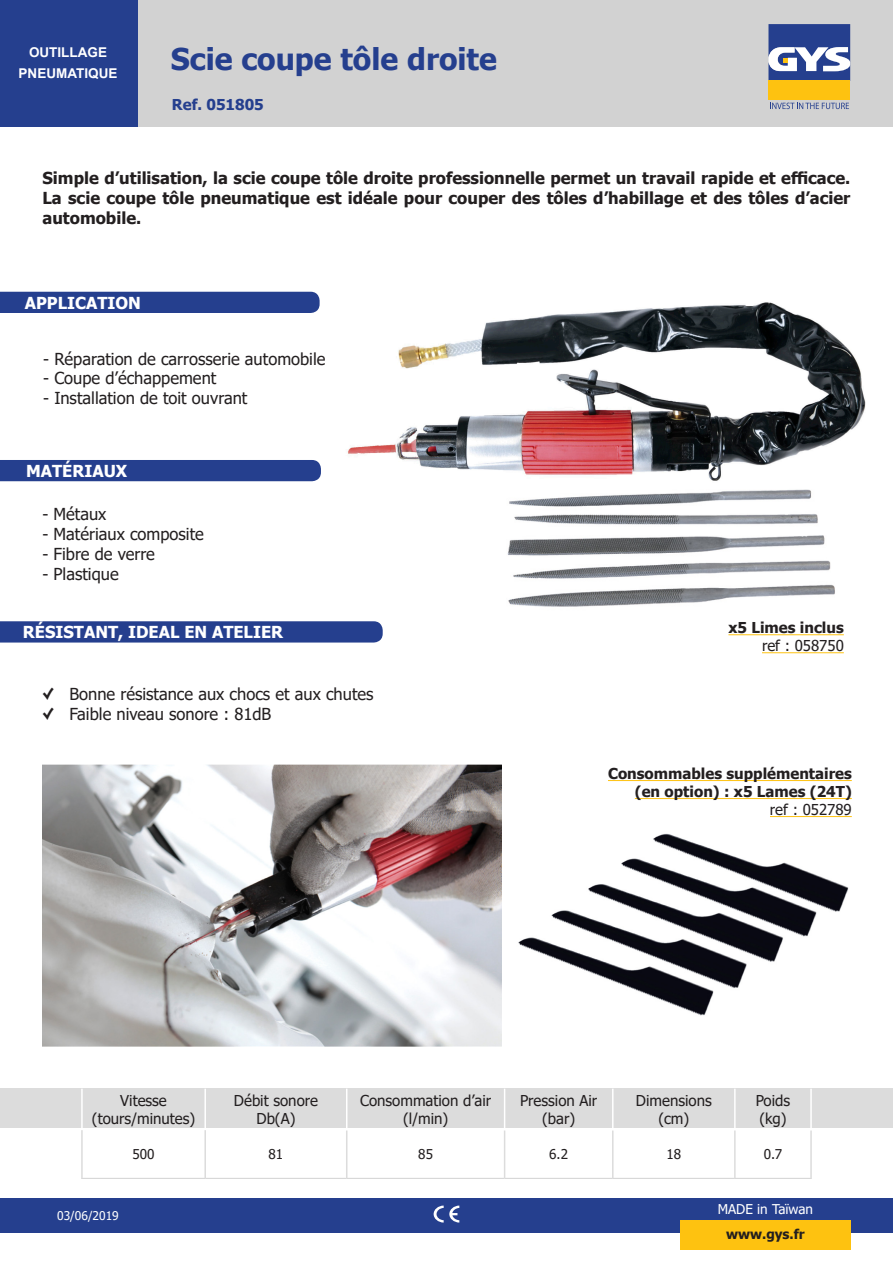
<style>
.page{position:relative;width:893px;height:1263px;background:#fff}
.page>*{position:absolute;margin:0;border:0;box-sizing:border-box;transform-origin:0 0}
.t1{font:700 30px "Tahoma";color:#253f8e}
.t2{font:16.5px "Tahoma";color:#231f20}
.t3{font:700 16.5px/19.8px "Tahoma";color:#231f20;text-align:justify}
.t4{font:700 16.5px "Tahoma";color:#fff}
.t5{font:15px "Tahoma";color:#231f20}
.t6{font:700 15px/18px "Tahoma";color:#231f20;text-align:right}
.t7{font:700 15px "Tahoma";color:#253f8e}
.t8{font:700 13.5px/21px "Arial";color:#fff;text-align:center}
.t9{font:13.5px "Tahoma";color:#231f20}
.t10{font:13.5px "Tahoma";color:#fff}
.t11{font:700 13.5px "Tahoma";color:#231f20}
.t12{font:12px "Tahoma";color:#fff}
</style>
<div class="page">
<img style="left:518px;top:833px;width:331px;height:183px">
<div style="left:137px;top:0;width:756px;height:127px;background:#d2d2d2"></div>
<div style="left:0;top:1198px;width:893px;height:34px;background:#253f8e"></div>
<div style="left:768px;top:81px;width:82px;height:19px;background:#fec210"></div>
<svg style="left:768px;top:24px;width:82px;height:57px;background:#6575a9"></svg>
<svg style="left:770px;top:103px;width:79px;height:6px"></svg>
<div style="left:0;top:0;width:137px;height:127px;background:#253f8e"></div>
<div style="left:680px;top:1220px;width:170px;height:30px;background:#fec210"></div>
<div style="left:0;top:621px;width:383px;height:21px;background:#253f8e"></div>
<div style="left:0;top:292px;width:320px;height:21px;background:#253f8e"></div>
<div style="left:0;top:460px;width:321px;height:21px;background:#253f8e"></div>
<svg style="left:434px;top:1205px;width:25px;height:17px"></svg>
<div style="left:0;top:1089px;width:893px;height:39px;background:#dcdcdc"></div>
<img style="left:43px;top:765px;width:458px;height:282px">
<hr style="left:608px;top:780px;width:244px;height:1px;background:#fec210">
<hr style="left:635px;top:798px;width:217px;height:1px;background:#fec210">
<hr style="left:770px;top:816px;width:82px;height:1px;background:#fec210">
<svg style="left:347px;top:1131px;width:267px;height:47px"></svg>
<hr style="left:204px;top:1089px;width:2px;height:41px;background:#fff">
<hr style="left:346px;top:1089px;width:1px;height:41px;background:#fff">
<hr style="left:504px;top:1089px;width:1px;height:41px;background:#fff">
<hr style="left:612px;top:1089px;width:1px;height:41px;background:#fff">
<hr style="left:734px;top:1089px;width:2px;height:41px;background:#fff">
<hr style="left:810px;top:1089px;width:2px;height:41px;background:#fff">
<hr style="left:81px;top:1089px;width:2px;height:41px;background:#fff">
<hr style="left:81px;top:1178px;width:124px;height:1px;background:#d2d2d2">
<hr style="left:205px;top:1178px;width:142px;height:1px;background:#d2d2d2">
<hr style="left:347px;top:1178px;width:158px;height:1px;background:#d2d2d2">
<hr style="left:505px;top:1178px;width:108px;height:1px;background:#d2d2d2">
<hr style="left:613px;top:1178px;width:122px;height:1px;background:#d2d2d2">
<hr style="left:735px;top:1178px;width:77px;height:1px;background:#d2d2d2">
<hr style="left:81px;top:1130px;width:2px;height:48px;background:#dcdcdc">
<hr style="left:204px;top:1130px;width:2px;height:48px;background:#dcdcdc">
<hr style="left:346px;top:1130px;width:1px;height:48px;background:#dcdcdc">
<hr style="left:504px;top:1130px;width:1px;height:48px;background:#dcdcdc">
<hr style="left:612px;top:1130px;width:1px;height:48px;background:#dcdcdc">
<hr style="left:734px;top:1130px;width:2px;height:48px;background:#dcdcdc">
<hr style="left:810px;top:1130px;width:2px;height:48px;background:#dcdcdc">
<img style="left:507px;top:489px;width:328px;height:118px">
<img style="left:348px;top:302px;width:518px;height:179px">
<hr style="left:728px;top:634px;width:116px;height:1px;background:#fec210">
<hr style="left:762px;top:652px;width:82px;height:1px;background:#fec210">
<p class="t8" style="left:19px;top:42px;width:100px">OUTILLAGE<br>PNEUMATIQUE</p>
<p class="t1" style="left:171px;top:38px;width:327px">Scie coupe tôle droite</p>
<p class="t7" style="left:172px;top:94px;width:93px">Ref. 051805</p>
<p class="t3" style="left:43px;top:169px;width:809px">Simple d’utilisation, la scie coupe tôle droite professionnelle permet un travail rapide et efficace.<br>La scie coupe tôle pneumatique est idéale pour couper des tôles d’habillage et des tôles d’acier automobile.</p>
<p class="t4" style="left:25px;top:291px;width:118px">APPLICATION</p>
<p class="t2" style="left:43px;top:348px;width:284px">- Réparation de carrosserie automobile</p>
<p class="t2" style="left:43px;top:367px;width:175px">- Coupe d’échappement</p>
<p class="t2" style="left:43px;top:387px;width:206px">- Installation de toit ouvrant</p>
<p class="t4" style="left:26px;top:459px;width:103px">MATÉRIAUX</p>
<p class="t2" style="left:42px;top:503px;width:66px">- Métaux</p>
<p class="t2" style="left:42px;top:523px;width:163px">- Matériaux composite</p>
<p class="t2" style="left:42px;top:543px;width:114px">- Fibre de verre</p>
<p class="t2" style="left:42px;top:563px;width:78px">- Plastique</p>
<p class="t4" style="left:23px;top:621px;width:262px">RÉSISTANT, IDEAL EN ATELIER</p>
<p class="t2" style="left:69px;top:683px;width:306px">Bonne résistance aux chocs et aux chutes</p>
<p class="t2" style="left:69px;top:703px;width:203px">Faible niveau sonore : 81dB</p>
<p class="t6" style="left:728px;top:619px;width:117px">x5 Limes inclus</p>
<p class="t5" style="left:762px;top:636px;width:83px">ref : 058750</p>
<p class="t6" style="left:608px;top:765px;width:245px">Consommables supplémentaires (en option) : x5 Lames (24T)</p>
<p class="t5" style="left:770px;top:799px;width:83px">ref : 052789</p>
<p class="t5" style="left:120px;top:1091px;width:48px">Vitesse</p>
<p class="t5" style="left:92px;top:1109px;width:105px">(tours/minutes)</p>
<p class="t5" style="left:234px;top:1091px;width:86px">Débit sonore</p>
<p class="t5" style="left:256px;top:1109px;width:40px">Db(A)</p>
<p class="t5" style="left:360px;top:1091px;width:133px">Consommation d’air</p>
<p class="t5" style="left:403px;top:1109px;width:47px">(l/min)</p>
<p class="t5" style="left:520px;top:1091px;width:79px">Pression Air</p>
<p class="t5" style="left:542px;top:1109px;width:35px">(bar)</p>
<p class="t5" style="left:636px;top:1091px;width:77px">Dimensions</p>
<p class="t5" style="left:658px;top:1109px;width:33px">(cm)</p>
<p class="t5" style="left:756px;top:1091px;width:36px">Poids</p>
<p class="t5" style="left:759px;top:1109px;width:29px">(kg)</p>
<p class="t9" style="left:133px;top:1145px;width:24px">500</p>
<p class="t9" style="left:269px;top:1145px;width:16px">81</p>
<p class="t9" style="left:418px;top:1145px;width:16px">85</p>
<p class="t9" style="left:549px;top:1145px;width:20px">6.2</p>
<p class="t9" style="left:666px;top:1145px;width:16px">18</p>
<p class="t9" style="left:764px;top:1145px;width:20px">0.7</p>
<p class="t12" style="left:57px;top:1207px;width:63px">03/06/2019</p>
<p class="t10" style="left:718px;top:1200px;width:97px">MADE in Taïwan</p>
<p class="t11" style="left:726px;top:1225px;width:80px">www.gys.fr</p>
</div>
